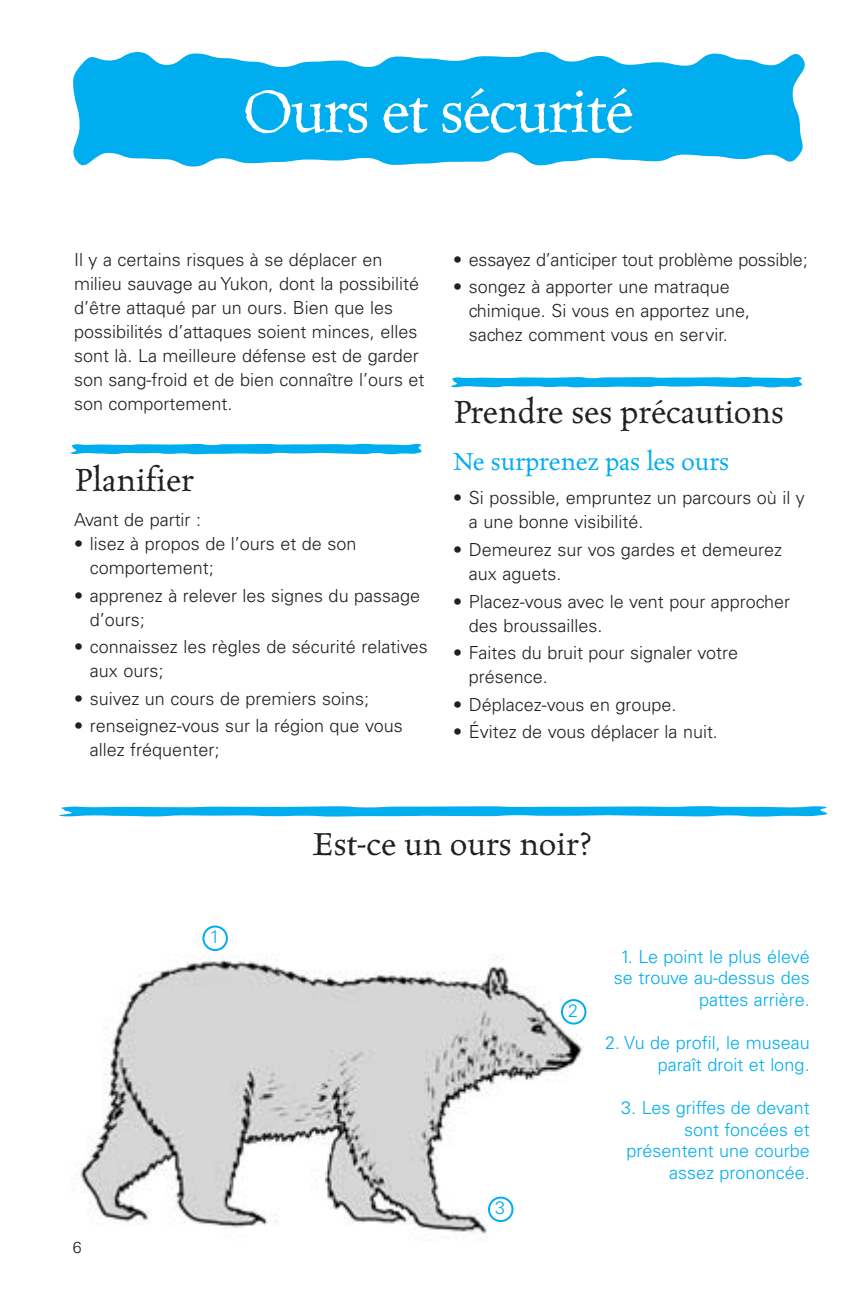
<style>
.page{position:relative;width:864px;height:1296px;background:#fff}
.page>*{position:absolute;margin:0;border:0;box-sizing:border-box;transform-origin:0 0}
.t1{font:68px "Celestia Antiqua";letter-spacing:-.03em;color:#fff}
.t2{font:36px "Celestia Antiqua";color:#231f1f}
.t3{font:28px "Celestia Antiqua";color:#00adef}
.t4{font:300 18px/24px "Univers";color:#231f1f}
.t5{font:300 18px/21.6px "Univers";color:#00adef;text-align:right}
.t6{font:300 16px "Univers";color:#231f1f}
</style>
<div class="page">
<svg style="left:73px;top:52px;width:732px;height:115px;background:#24b8f1"></svg>
<img style="left:80px;top:956px;width:507px;height:283px">
<svg style="left:451px;top:377px;width:352px;height:11px;background:#2ebbf1"></svg>
<svg style="left:70px;top:443px;width:352px;height:12px"></svg>
<svg style="left:59px;top:806px;width:769px;height:11px;background:#2ebbf1"></svg>
<svg style="left:202px;top:926px;width:26px;height:25px"></svg>
<svg style="left:561px;top:999px;width:25px;height:26px"></svg>
<svg style="left:488px;top:1197px;width:26px;height:25px"></svg>
<h1 class="t1" style="left:243px;top:83px;width:392px">Ours et sécurité</h1>
<p class="t4" style="left:74px;top:249px;width:352px">Il y a certains risques à se déplacer en milieu sauvage au Yukon, dont la possibilité d’être attaqué par un ours. Bien que les possibilités d’attaques soient minces, elles sont là. La meilleure défense est de garder son sang-froid et de bien connaître l’ours et son comportement.</p>
<h2 class="t2" style="left:74px;top:465px;width:121px">Planifier</h2>
<p class="t4" style="left:74px;top:509px;width:129px">Avant de partir :</p>
<p class="t4" style="left:90px;top:533px;width:268px;text-indent:-16px">• lisez à propos de l’ours et de son comportement;</p>
<p class="t4" style="left:90px;top:585px;width:332px;text-indent:-16px">• apprenez à relever les signes du passage d’ours;</p>
<p class="t4" style="left:90px;top:636px;width:340px;text-indent:-16px">• connaissez les règles de sécurité relatives aux ours;</p>
<p class="t4" style="left:74px;top:688px;width:297px">• suivez un cours de premiers soins;</p>
<p class="t4" style="left:90px;top:716px;width:314px;text-indent:-16px">• renseignez-vous sur la région que vous allez fréquenter;</p>
<p class="t4" style="left:453px;top:249px;width:356px">• essayez d’anticiper tout problème possible;</p>
<p class="t4" style="left:469px;top:276px;width:283px;text-indent:-16px">• songez à apporter une matraque chimique. Si vous en apportez une, sachez comment vous en servir.</p>
<h2 class="t2" style="left:453px;top:397px;width:333px">Prendre ses précautions</h2>
<h3 class="t3" style="left:453px;top:449px;width:278px">Ne surprenez pas les ours</h3>
<p class="t4" style="left:469px;top:488px;width:338px;text-indent:-16px">• Si possible, empruntez un parcours où il y a une bonne visibilité.</p>
<p class="t4" style="left:469px;top:539px;width:315px;text-indent:-16px">• Demeurez sur vos gardes et demeurez aux aguets.</p>
<p class="t4" style="left:469px;top:591px;width:323px;text-indent:-16px">• Placez-vous avec le vent pour approcher des broussailles.</p>
<p class="t4" style="left:469px;top:642px;width:271px;text-indent:-16px">• Faites du bruit pour signaler votre présence.</p>
<p class="t4" style="left:453px;top:694px;width:225px">• Déplacez-vous en groupe.</p>
<p class="t4" style="left:453px;top:722px;width:266px">• Évitez de vous déplacer la nuit.</p>
<p class="t6" style="left:73px;top:1242px;width:10px">6</p>
<p class="t5" style="left:210px;top:928px;width:12px">1</p>
<h2 class="t2" style="left:313px;top:830px;width:280px">Est-ce un ours noir?</h2>
<p class="t5" style="left:495px;top:1199px;width:12px">3</p>
<p class="t5" style="left:568px;top:1001px;width:12px">2</p>
<p class="t5" style="left:614px;top:947px;width:197px">1. Le point le plus élevé se trouve au-dessus des pattes arrière.</p>
<p class="t5" style="left:605px;top:1034px;width:206px">2. Vu de profil, le museau paraît droit et long.</p>
<p class="t5" style="left:621px;top:1098px;width:190px">3. Les griffes de devant sont foncées et présentent une courbe assez prononcée.</p>
</div>
